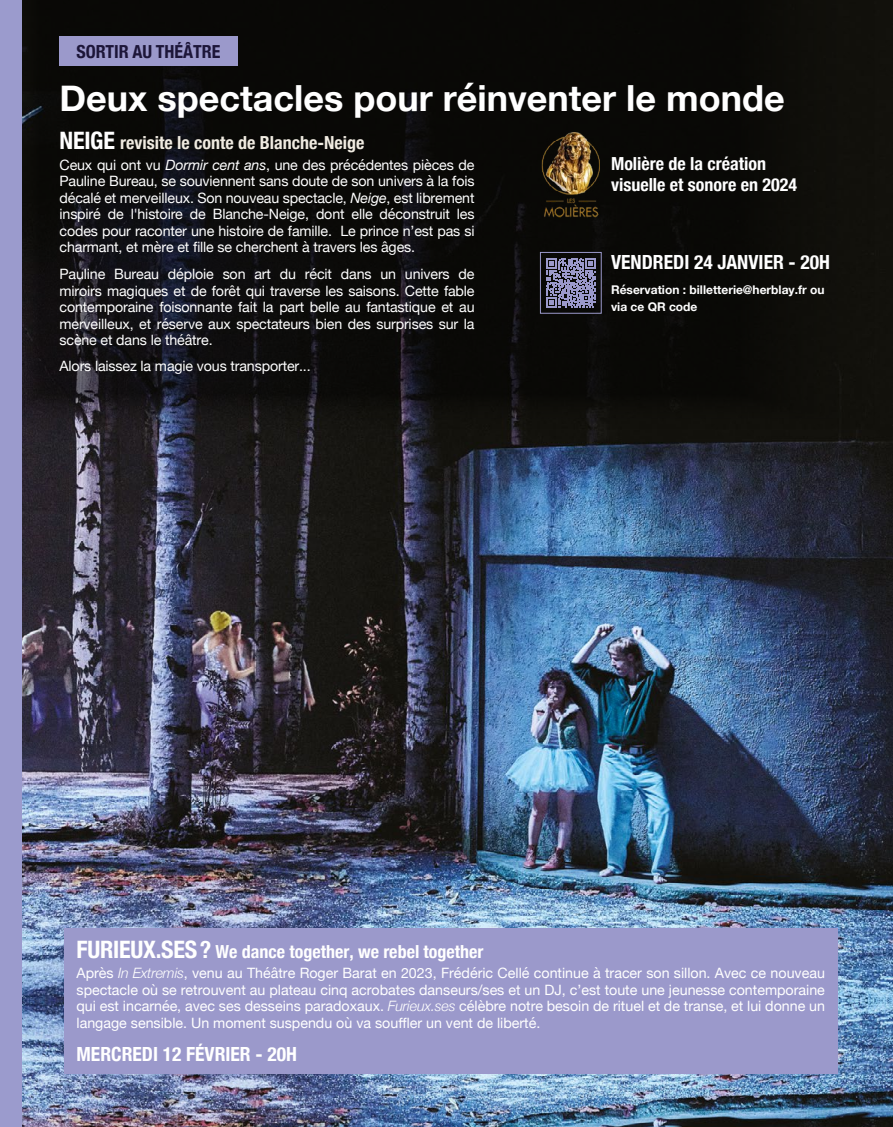
<style>
.page{position:relative;width:893px;height:1127px;background:#fff}
.page>*{position:absolute;margin:0;border:0;box-sizing:border-box;transform-origin:0 0}
.t1{font:700 36px "Helvetica Neue";color:#fff}
.INTERTITRE{font:700 condensed 19.5px "Helvetica Neue";color:#fff}
.TITRE_ENCART{font:700 condensed 18px/21px "Helvetica Neue";color:#fff}
.TITRE_ENCART-2{font:700 condensed 18px "Helvetica Neue";color:#f0ebe1}
.t2{font:700 condensed 18px "Helvetica Neue";color:#1d1639}
.t3{font:14.25px/16.5px "Helvetica Neue";letter-spacing:-.01em;color:#fff;text-align:justify}
.INTERTITRE-2{font:700 12px/16.5px "Helvetica Neue";color:#fff}
.s1{font-size:24px;color:#fff}
.s2{font-style:italic}
.s3{font-size:24px}
.s4{font-weight:300;font-style:italic}
</style>
<div class="page">
<img style="left:21px;top:0;width:872px;height:1001px">
<img style="left:21px;top:1001px;width:872px;height:126px">
<svg style="left:21px;top:0;width:869px;height:432px;background:#0d0c0b"></svg>
<img style="left:542px;top:132px;width:58px;height:85px">
<div style="left:0;top:0;width:21px;height:1127px;background:#9b9bcd"></div>
<div style="left:60px;top:36px;width:178px;height:30px;background:#9b99cb"></div>
<div style="left:64px;top:928px;width:774px;height:146px;background:#9b99cb"></div>
<svg style="left:546px;top:258px;width:50px;height:50px;background:#716f92"></svg>
<div style="left:540px;top:252px;width:62px;height:62px;border:1px solid #9b99cb"></div>
<p class="t2" style="left:77px;top:36px;width:145px">SORTIR AU THÉÂTRE</p>
<p class="t1" style="left:60px;top:70px;width:727px">Deux spectacles pour réinventer le monde</p>
<p class="TITRE_ENCART-2" style="left:60px;top:128px;width:306px"><span class="s1">NEIGE</span> revisite le conte de Blanche-Neige</p>
<p class="t3" style="left:60px;top:157px;width:417px">Ceux qui ont vu <span class="s2">Dormir cent ans</span>, une des précédentes pièces de Pauline Bureau, se souviennent sans doute de son univers à la fois décalé et merveilleux. Son nouveau spectacle, <span class="s2">Neige</span>, est librement inspiré de l'histoire de Blanche-Neige, dont elle déconstruit les codes pour raconter une histoire de famille. Le prince n’est pas si charmant, et mère et fille se cherchent à travers les âges.</p>
<p class="t3" style="left:60px;top:267px;width:417px">Pauline Bureau déploie son art du récit dans un univers de miroirs magiques et de forêt qui traverse les saisons. Cette fable contemporaine foisonnante fait la part belle au fantastique et au merveilleux, et réserve aux spectateurs bien des surprises sur la scène et dans le théâtre.</p>
<p class="t3" style="left:60px;top:358px;width:253px">Alors laissez la magie vous transporter...</p>
<p class="TITRE_ENCART" style="left:611px;top:152px;width:188px">Molière de la création visuelle et sonore en 2024</p>
<p class="INTERTITRE" style="left:611px;top:246px;width:220px">VENDREDI 24 JANVIER - 20H</p>
<p class="INTERTITRE-2" style="left:611px;top:282px;width:215px">Réservation : billetterie@herblay.fr ou via ce QR code</p>
<p class="TITRE_ENCART" style="left:77px;top:939px;width:409px"><span class="s3">FURIEUX.SES?</span> We dance together, we rebel together</p>
<p class="t3" style="left:77px;top:966px;width:750px">Après <span class="s4">In Extremis</span>, venu au Théâtre Roger Barat en 2023, Frédéric Cellé continue à tracer son sillon. Avec ce nouveau spectacle où se retrouvent au plateau cinq acrobates danseurs/ses et un DJ, c’est toute une jeunesse contemporaine qui est incarnée, avec ses desseins paradoxaux. <span class="s4">Furieux.ses</span> célèbre notre besoin de rituel et de transe, et lui donne un langage sensible. Un moment suspendu où va souffler un vent de liberté.</p>
<p class="INTERTITRE" style="left:77px;top:1038px;width:222px">MERCREDI 12 FÉVRIER - 20H</p>
</div>
